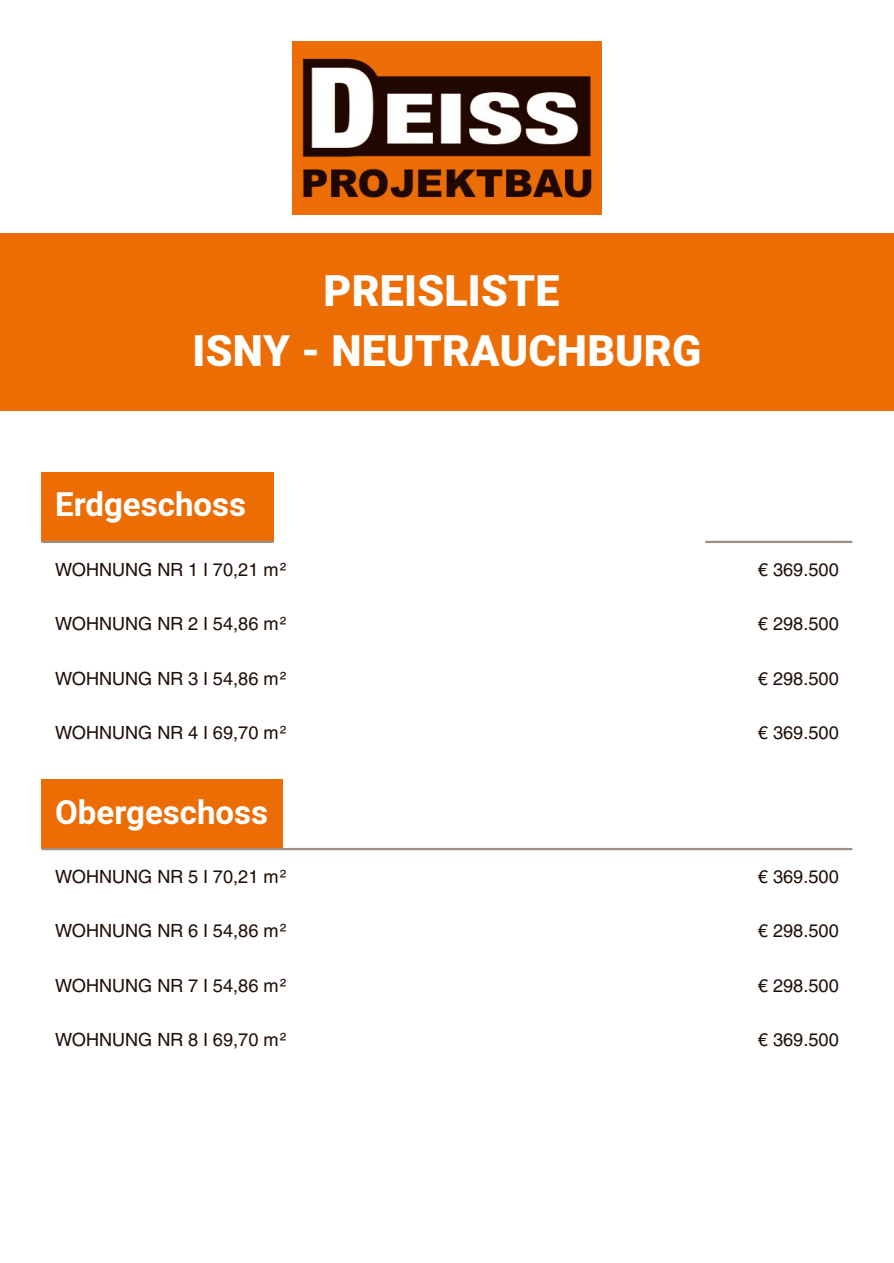
<style>
.page{position:relative;width:894px;height:1263px;background:#fff}
.page>*{position:absolute;margin:0;border:0;box-sizing:border-box;transform-origin:0 0}
.t1{font:900 42.9px "Mardoto";letter-spacing:.005em;color:#fff}
.t2{font:700 33px "Mardoto";color:#fff}
.t3{font:18px "Helios";color:#200f07}
</style>
<div class="page">
<img style="left:292px;top:42px;width:309px;height:173px">
<div style="left:0;top:233px;width:893px;height:178px;background:#ed6d05"></div>
<div style="left:42px;top:472px;width:232px;height:70px;background:#ed6d05"></div>
<hr style="left:42px;top:541px;width:231px;height:2px;background:#9f8c82">
<hr style="left:705px;top:541px;width:147px;height:2px;background:#9f8c82">
<div style="left:42px;top:780px;width:241px;height:69px;background:#ed6d05"></div>
<hr style="left:42px;top:848px;width:810px;height:2px;background:#9f8c82">
<p class="t1" style="left:323px;top:266px;width:237px">PREISLISTE</p>
<p class="t1" style="left:192px;top:326px;width:510px">ISNY - NEUTRAUCHBURG</p>
<p class="t2" style="left:55px;top:486px;width:192px">Erdgeschoss</p>
<p class="t3" style="left:55px;top:558px;width:234px">WOHNUNG NR 1 I 70,21 m²</p>
<p class="t3" style="left:757px;top:558px;width:82px">€ 369.500</p>
<p class="t3" style="left:55px;top:612px;width:234px">WOHNUNG NR 2 I 54,86 m²</p>
<p class="t3" style="left:757px;top:612px;width:82px">€ 298.500</p>
<p class="t3" style="left:55px;top:667px;width:234px">WOHNUNG NR 3 I 54,86 m²</p>
<p class="t3" style="left:757px;top:667px;width:82px">€ 298.500</p>
<p class="t3" style="left:55px;top:721px;width:234px">WOHNUNG NR 4 I 69,70 m²</p>
<p class="t3" style="left:757px;top:721px;width:82px">€ 369.500</p>
<p class="t2" style="left:55px;top:793px;width:214px">Obergeschoss</p>
<p class="t3" style="left:55px;top:865px;width:234px">WOHNUNG NR 5 I 70,21 m²</p>
<p class="t3" style="left:757px;top:865px;width:82px">€ 369.500</p>
<p class="t3" style="left:55px;top:919px;width:234px">WOHNUNG NR 6 I 54,86 m²</p>
<p class="t3" style="left:757px;top:919px;width:82px">€ 298.500</p>
<p class="t3" style="left:55px;top:974px;width:234px">WOHNUNG NR 7 I 54,86 m²</p>
<p class="t3" style="left:757px;top:974px;width:82px">€ 298.500</p>
<p class="t3" style="left:55px;top:1028px;width:234px">WOHNUNG NR 8 I 69,70 m²</p>
<p class="t3" style="left:757px;top:1028px;width:82px">€ 369.500</p>
</div>
